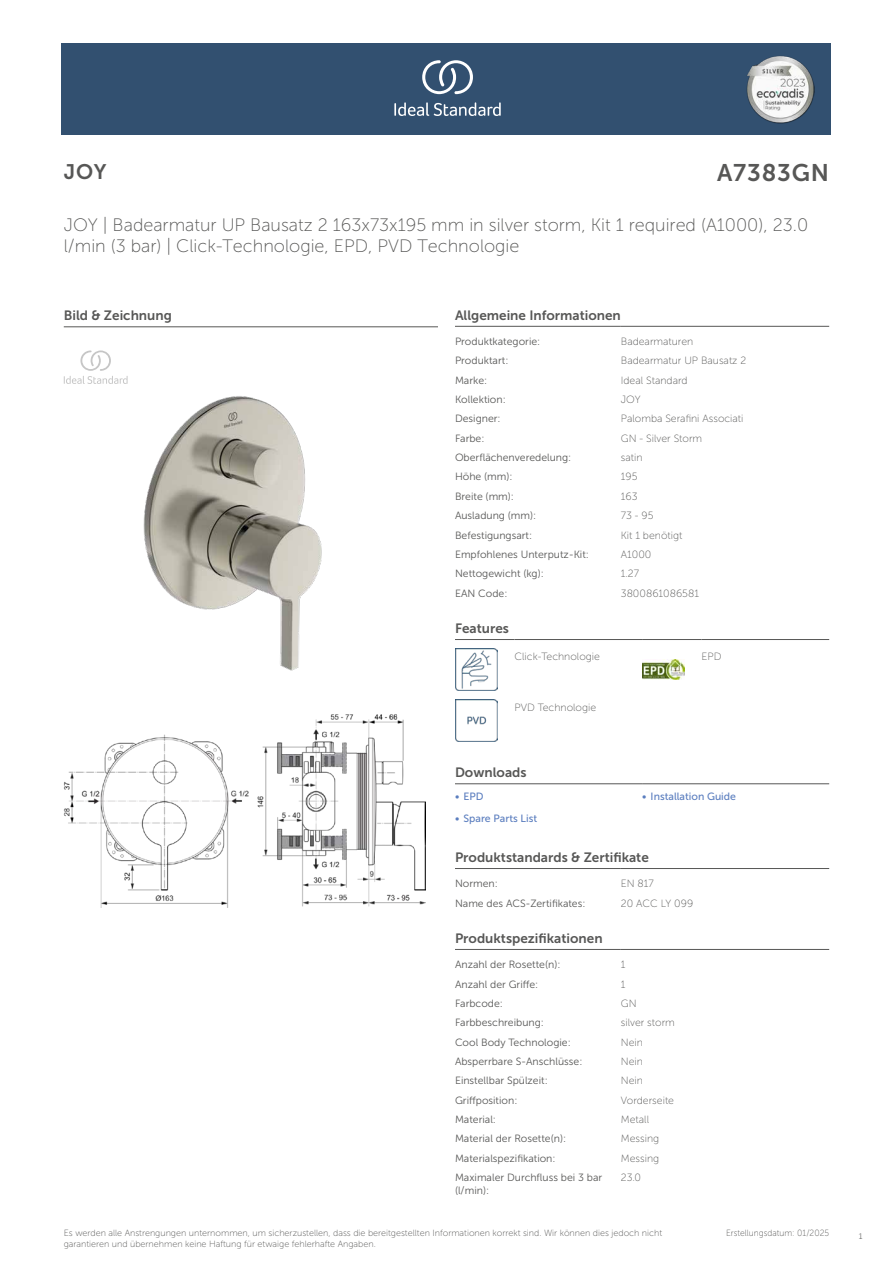
<style>
.page{position:relative;width:893px;height:1263px;background:#fff}
.page>*{position:absolute;margin:0;border:0;box-sizing:border-box;transform-origin:0 0}
.t1{font:24px "Museo Sans 700";letter-spacing:.035em;color:#575756}
.t2{font:21px "Museo Sans 700";color:#575756}
.t3{font:18px/21.6px "Museo Sans 100";color:#575756}
.t4{font:13.5px "Museo Sans 700";color:#575756}
.t5{font:10.5px/12.6px "Museo Sans 300";color:#575756}
.t6{font:10.5px "Museo Sans 100";color:#575756}
.t7{font:10.5px "Museo Sans 500";color:#5b7ebf}
.t8{font:9px/10.8px "Museo Sans 100";color:#575756}
.t9{font:9px "Museo Sans 100";color:#575756;scale:.95 1}
.t10{font:300 9px "Calibri";color:#575756;scale:.95 1}
</style>
<div class="page">
<div style="left:62px;top:43px;width:769px;height:91px;background:#325070"></div>
<hr style="left:455px;top:326px;width:166px;height:1px;background:#575756">
<hr style="left:621px;top:326px;width:208px;height:1px;background:#575756">
<hr style="left:455px;top:639px;width:59px;height:1px;background:#575756">
<hr style="left:514px;top:639px;width:128px;height:1px;background:#575756">
<hr style="left:642px;top:639px;width:60px;height:1px;background:#575756">
<hr style="left:702px;top:639px;width:127px;height:1px;background:#575756">
<img style="left:455px;top:648px;width:42px;height:43px">
<img style="left:642px;top:659px;width:43px;height:21px">
<img style="left:455px;top:699px;width:42px;height:43px">
<hr style="left:455px;top:783px;width:187px;height:1px;background:#575756">
<hr style="left:642px;top:783px;width:187px;height:1px;background:#575756">
<hr style="left:455px;top:868px;width:166px;height:1px;background:#575756">
<hr style="left:621px;top:868px;width:208px;height:1px;background:#575756">
<hr style="left:455px;top:949px;width:166px;height:1px;background:#575756">
<hr style="left:621px;top:949px;width:208px;height:1px;background:#575756">
<img style="left:64px;top:714px;width:361px;height:194px">
<hr style="left:64px;top:327px;width:374px;height:1px;background:#575756">
<svg style="left:64px;top:350px;width:64px;height:34px"></svg>
<img style="left:143px;top:396px;width:179px;height:274px">
<svg style="left:394px;top:102px;width:107px;height:14px"></svg>
<svg style="left:422px;top:60px;width:51px;height:34px"></svg>
<img style="left:746px;top:56px;width:68px;height:67px">
<h2 class="t2" style="left:64px;top:160px;width:44px">JOY</h2>
<h1 class="t1" style="left:717px;top:160px;width:114px">A7383GN</h1>
<h3 class="t3" style="left:64px;top:214px;width:746px">JOY | Badearmatur UP Bausatz 2 163x73x195 mm in silver storm, Kit 1 required (A1000), 23.0 l/min (3 bar) | Click-Technologie, EPD, PVD Technologie</h3>
<p class="t4" style="left:64px;top:308px;width:110px">Bild &amp; Zeichnung</p>
<p class="t4" style="left:455px;top:308px;width:167px">Allgemeine Informationen</p>
<p class="t5" style="left:455px;top:335px;width:87px">Produktkategorie:</p>
<p class="t6" style="left:621px;top:336px;width:74px">Badearmaturen</p>
<p class="t5" style="left:455px;top:354px;width:55px">Produktart:</p>
<p class="t6" style="left:621px;top:355px;width:127px">Badearmatur UP Bausatz 2</p>
<p class="t5" style="left:455px;top:374px;width:34px">Marke:</p>
<p class="t6" style="left:621px;top:374px;width:68px">Ideal Standard</p>
<p class="t5" style="left:455px;top:393px;width:52px">Kollektion:</p>
<p class="t6" style="left:621px;top:394px;width:21px">JOY</p>
<p class="t5" style="left:455px;top:413px;width:47px">Designer:</p>
<p class="t6" style="left:621px;top:413px;width:124px">Palomba Serafini Associati</p>
<p class="t5" style="left:455px;top:432px;width:31px">Farbe:</p>
<p class="t6" style="left:621px;top:433px;width:83px">GN - Silver Storm</p>
<p class="t5" style="left:455px;top:451px;width:118px">Oberflächenveredelung:</p>
<p class="t6" style="left:621px;top:452px;width:23px">satin</p>
<p class="t5" style="left:455px;top:471px;width:59px">Höhe (mm):</p>
<p class="t6" style="left:621px;top:471px;width:18px">195</p>
<p class="t5" style="left:455px;top:490px;width:61px">Breite (mm):</p>
<p class="t6" style="left:621px;top:491px;width:18px">163</p>
<p class="t5" style="left:455px;top:509px;width:83px">Ausladung (mm):</p>
<p class="t6" style="left:621px;top:510px;width:34px">73 - 95</p>
<p class="t5" style="left:455px;top:529px;width:79px">Befestigungsart:</p>
<p class="t6" style="left:621px;top:529px;width:63px">Kit 1 benötigt</p>
<p class="t5" style="left:455px;top:548px;width:135px">Empfohlenes Unterputz-Kit:</p>
<p class="t6" style="left:621px;top:549px;width:32px">A1000</p>
<p class="t5" style="left:455px;top:567px;width:90px">Nettogewicht (kg):</p>
<p class="t6" style="left:621px;top:568px;width:20px">1.27</p>
<p class="t5" style="left:455px;top:587px;width:54px">EAN Code:</p>
<p class="t6" style="left:621px;top:587px;width:80px">3800861086581</p>
<p class="t4" style="left:455px;top:621px;width:55px">Features</p>
<p class="t6" style="left:514px;top:651px;width:87px">Click-Technologie</p>
<p class="t6" style="left:702px;top:651px;width:21px">EPD</p>
<p class="t6" style="left:514px;top:702px;width:83px">PVD Technologie</p>
<p class="t4" style="left:455px;top:765px;width:73px">Downloads</p>
<p class="t7" style="left:455px;top:791px;width:30px">• EPD</p>
<p class="t7" style="left:642px;top:791px;width:95px">• Installation Guide</p>
<p class="t7" style="left:455px;top:812px;width:84px">• Spare Parts List</p>
<p class="t4" style="left:455px;top:850px;width:195px">Produktstandards &amp; Zertifikate</p>
<p class="t5" style="left:455px;top:877px;width:44px">Normen:</p>
<p class="t6" style="left:621px;top:878px;width:35px">EN 817</p>
<p class="t5" style="left:455px;top:897px;width:132px">Name des ACS-Zertifikates:</p>
<p class="t6" style="left:621px;top:897px;width:74px">20 ACC LY 099</p>
<p class="t4" style="left:455px;top:931px;width:149px">Produktspezifikationen</p>
<p class="t5" style="left:455px;top:958px;width:107px">Anzahl der Rosette(n):</p>
<p class="t6" style="left:621px;top:959px;width:6px">1</p>
<p class="t5" style="left:455px;top:978px;width:85px">Anzahl der Griffe:</p>
<p class="t6" style="left:621px;top:978px;width:6px">1</p>
<p class="t5" style="left:455px;top:997px;width:49px">Farbcode:</p>
<p class="t6" style="left:621px;top:998px;width:17px">GN</p>
<p class="t5" style="left:455px;top:1016px;width:90px">Farbbeschreibung:</p>
<p class="t6" style="left:621px;top:1017px;width:56px">silver storm</p>
<p class="t5" style="left:455px;top:1036px;width:117px">Cool Body Technologie:</p>
<p class="t6" style="left:621px;top:1036px;width:24px">Nein</p>
<p class="t5" style="left:455px;top:1055px;width:129px">Absperrbare S-Anschlüsse:</p>
<p class="t6" style="left:621px;top:1056px;width:24px">Nein</p>
<p class="t5" style="left:455px;top:1074px;width:94px">Einstellbar Spülzeit:</p>
<p class="t6" style="left:621px;top:1075px;width:24px">Nein</p>
<p class="t5" style="left:455px;top:1094px;width:64px">Griffposition:</p>
<p class="t6" style="left:621px;top:1094px;width:55px">Vorderseite</p>
<p class="t5" style="left:455px;top:1113px;width:43px">Material:</p>
<p class="t6" style="left:621px;top:1114px;width:30px">Metall</p>
<p class="t5" style="left:455px;top:1132px;width:113px">Material der Rosette(n):</p>
<p class="t6" style="left:621px;top:1133px;width:40px">Messing</p>
<p class="t5" style="left:455px;top:1152px;width:102px">Materialspezifikation:</p>
<p class="t6" style="left:621px;top:1152px;width:40px">Messing</p>
<p class="t5" style="left:455px;top:1171px;width:149px">Maximaler Durchfluss bei 3 bar (l/min):</p>
<p class="t6" style="left:621px;top:1172px;width:22px">23.0</p>
<p class="t8" style="left:64px;top:1227px;width:600px">Es werden alle Anstrengungen unternommen, um sicherzustellen, dass die bereitgestellten Informationen korrekt sind. Wir können dies jedoch nicht garantieren und übernehmen keine Haftung für etwaige fehlerhafte Angaben.</p>
<p class="t9" style="left:726px;top:1228px;width:110px">Erstellungsdatum: 01/2025</p>
<p class="t10" style="left:858px;top:1230px;width:6px">1</p>
</div>
